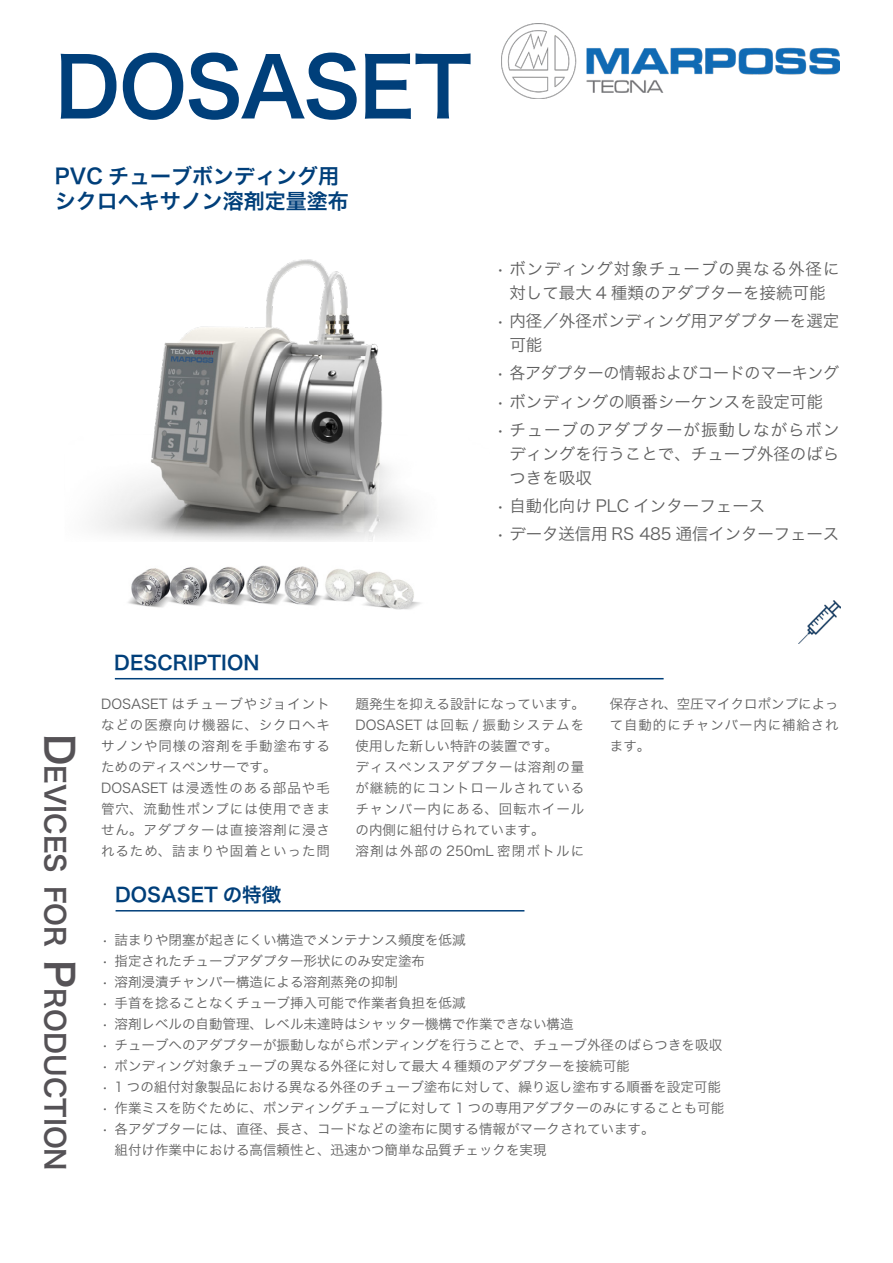
<style>
.page{position:relative;width:893px;height:1263px;background:#fff}
.page>*{position:absolute;margin:0;border:0;box-sizing:border-box;transform-origin:0 0}
.t1{font:81px "Hira Kaku Std W6";letter-spacing:-.025em;color:#003f7a}
.t2{font:27.3px "Hira Kaku Std W6";color:#555256}
.t3{font:21px/25.2px "Hira Kaku Std W6";color:#003f7a}
.t4{font:19.5px "Hira Kaku Std W6";color:#003f7a}
.t5{font:16.5px/24px "Hira Kaku Std W3";color:#5f5f5f}
.t6{font:16.5px/24px "Hira Kaku Std W3";letter-spacing:.055em;color:#5f5f5f;text-align:center}
.t7{font:16.5px "Hira Kaku Std W3";letter-spacing:-.02em;color:#5f5f5f}
.t8{font:13.5px/21px "Hira Kaku Std W3";color:#5f5f5f;text-align:justify}
.t9{font:13.5px/21px "Hira Kaku Std W3";letter-spacing:.07em;color:#5f5f5f}
.t10{font:13.5px/21px "Hira Kaku Std W3";letter-spacing:.065em;color:#5f5f5f}
.s1{font-size:39px}
</style>
<div class="page">
<img style="left:501px;top:24px;width:338px;height:75px">
<img style="left:95px;top:259px;width:318px;height:282px">
<img style="left:799px;top:601px;width:42px;height:42px">
<hr style="left:116px;top:910px;width:408px;height:1px;background:#003f7a">
<img style="left:128px;top:565px;width:293px;height:45px">
<hr style="left:115px;top:678px;width:549px;height:1px;background:#003f7a">
<h1 class="t1" style="left:55px;top:25px;width:418px">DOSASET</h1>
<h3 class="t3" style="left:55px;top:164px;width:296px">PVC チューブボンディング用シクロヘキサノン溶剤定量塗布</h3>
<h3 class="t4" style="left:114px;top:647px;width:147px">DESCRIPTION</h3>
<p class="t6" style="left:497px;top:256px;width:344px">• ボンディング対象チューブの異なる外径に対して最大 4 種類のアダプターを接続可能</p>
<p class="t5" style="left:509px;top:309px;width:331px;text-indent:-13px">• 内径／外径ボンディング用アダプターを選定可能</p>
<p class="t7" style="left:497px;top:361px;width:344px">• 各アダプターの情報およびコードのマーキング</p>
<p class="t5" style="left:497px;top:389px;width:328px">• ボンディングの順番シーケンスを設定可能</p>
<p class="t5" style="left:509px;top:417px;width:332px;text-align:justify;text-indent:-13px">• チューブのアダプターが振動しながらボンディングを行うことで、チューブ外径のばらつきを吸収</p>
<p class="t5" style="left:497px;top:494px;width:270px">• 自動化向け PLC インターフェース</p>
<p class="t5" style="left:497px;top:522px;width:344px">• データ送信用 RS 485 通信インターフェース</p>
<h2 class="t2" style="left:76px;top:733px;width:439px;rotate:90deg"><span class="s1">D</span>evices for <span class="s1">P</span>roduction</h2>
<p class="t9" style="left:101px;top:693px;width:230px">DOSASET はチューブやジョイントなどの医療向け機器に、シクロヘキサノンや同様の溶剤を手動塗布するためのディスペンサーです。<br>DOSASET は浸透性のある部品や毛管穴、流動性ポンプには使用できません。アダプターは直接溶剤に浸されるため、詰まりや固着といった問</p>
<p class="t10" style="left:355px;top:693px;width:231px">題発生を抑える設計になっています。<br>DOSASET は回転 / 振動システムを使用した新しい特許の装置です。<br>ディスペンスアダプターは溶剤の量が継続的にコントロールされているチャンバー内にある、回転ホイールの内側に組付けられています。<br>溶剤は外部の 250mL 密閉ボトルに</p>
<p class="t8" style="left:610px;top:693px;width:230px">保存され、空圧マイクロポンプによって自動的にチャンバー内に補給されます。</p>
<h3 class="t4" style="left:115px;top:879px;width:168px">DOSASET の特徴</h3>
<p class="t8" style="left:102px;top:929px;width:365px">• 詰まりや閉塞が起きにくい構造でメンテナンス頻度を低減</p>
<p class="t8" style="left:102px;top:950px;width:325px">• 指定されたチューブアダプター形状にのみ安定塗布</p>
<p class="t8" style="left:102px;top:971px;width:298px">• 溶剤浸漬チャンバー構造による溶剤蒸発の抑制</p>
<p class="t8" style="left:102px;top:992px;width:365px">• 手首を捻ることなくチューブ挿入可能で作業者負担を低減</p>
<p class="t8" style="left:102px;top:1013px;width:473px">• 溶剤レベルの自動管理、レベル未達時はシャッター機構で作業できない構造</p>
<p class="t8" style="left:102px;top:1034px;width:622px">• チューブへのアダプターが振動しながらボンディングを行うことで、チューブ外径のばらつきを吸収</p>
<p class="t8" style="left:102px;top:1055px;width:529px">• ボンディング対象チューブの異なる外径に対して最大 4 種類のアダプターを接続可能</p>
<p class="t8" style="left:102px;top:1076px;width:621px">• 1 つの組付対象製品における異なる外径のチューブ塗布に対して、繰り返し塗布する順番を設定可能</p>
<p class="t8" style="left:102px;top:1097px;width:624px">• 作業ミスを防ぐために、ボンディングチューブに対して 1 つの専用アダプターのみにすることも可能</p>
<p class="t8" style="left:115px;top:1118px;width:542px;text-indent:-13px">• 各アダプターには、直径、長さ、コードなどの塗布に関する情報がマークされています。組付け作業中における高信頼性と、迅速かつ簡単な品質チェックを実現</p>
</div>
